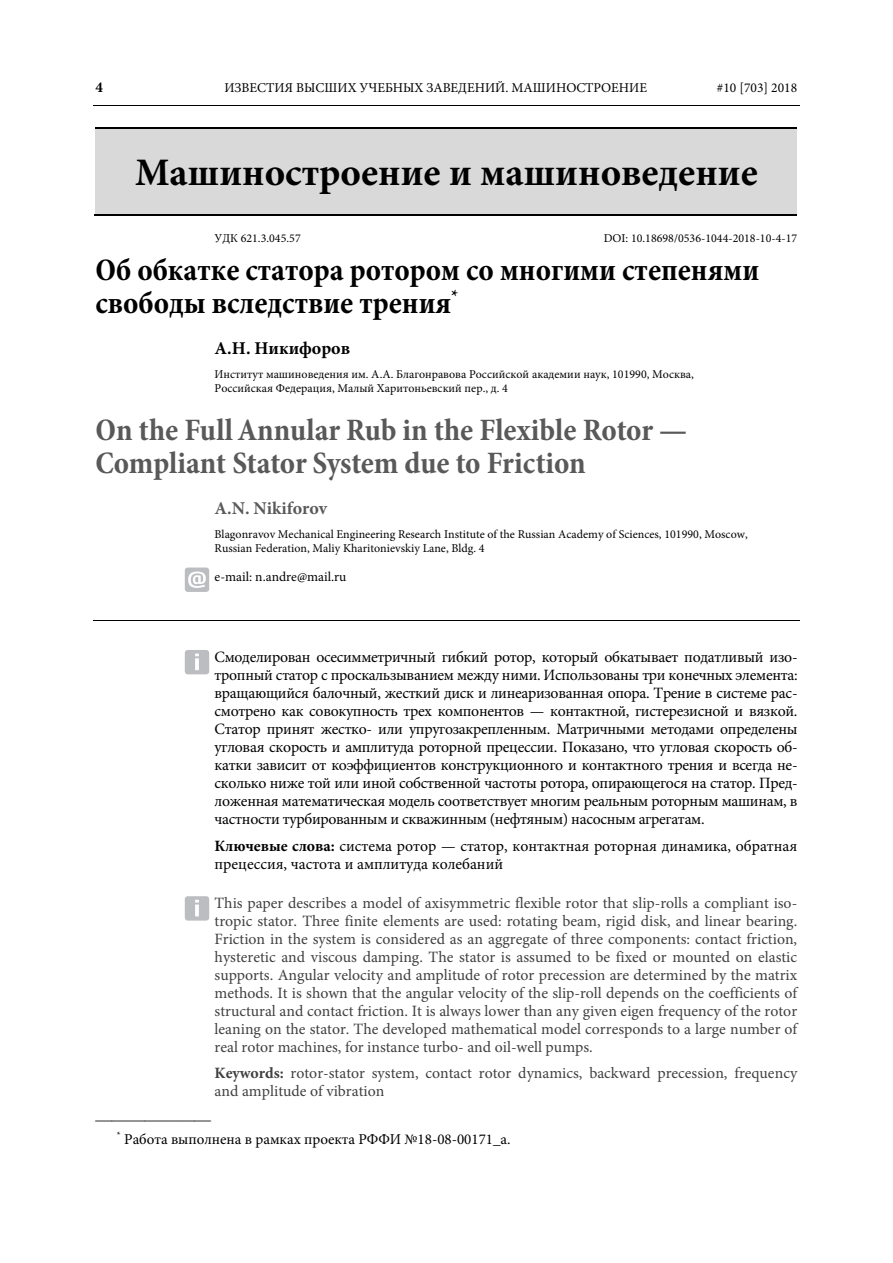
<style>
.page{position:relative;width:893px;height:1263px;background:#fff}
.page>*{position:absolute;margin:0;border:0;box-sizing:border-box;transform-origin:0 0}
.t1{font:700 39px "Minion Pro";color:#000}
.t2{font:700 condensed 31.5px/33px "Minion Pro";color:#595959}
.t3{font:700 condensed 31.5px/33px "Minion Pro";color:#000}
.t4{font:700 18px "Minion Pro";color:#000}
.t5{font:700 18px "Minion Pro";color:#595959}
.t6{font:16.5px "Times New Roman";color:#000}
.t7{font:15.75px/18px "Minion Pro";color:#000;text-align:justify}
.t8{font:15.75px/18px "Minion Pro";color:#404040;text-align:justify}
.t9{font:15px "Minion Pro";color:#000}
.t10{font:700 15px "Minion Pro";color:#000}
.t11{font:13.5px "Minion Pro";color:#000}
.t12{font:12px/14.4px "Minion Pro";color:#000}
.s1{font-weight:700}
</style>
<div class="page">
<hr style="left:93px;top:105px;width:706px;height:1px;background:#000">
<div style="left:95px;top:129px;width:702px;height:85px;background:#d9d9d9"></div>
<hr style="left:95px;top:128px;width:702px;height:1px;background:#000">
<hr style="left:94px;top:214px;width:703px;height:2px;background:#000">
<hr style="left:93px;top:620px;width:706px;height:1px;background:#000">
<div style="left:185px;top:568px;width:24px;height:24px;background:#bcbdc0;border-radius:3px"></div>
<svg style="left:188px;top:572px;width:18px;height:16px"></svg>
<div style="left:185px;top:650px;width:24px;height:24px;background:#bcbdc0;border-radius:3px"></div>
<svg style="left:195px;top:658px;width:4px;height:12px"></svg>
<div style="left:185px;top:896px;width:24px;height:25px;background:#bcbdc0;border-radius:3px"></div>
<hr style="left:195px;top:905px;width:4px;height:11px;background:#fff">
<svg style="left:195px;top:900px;width:4px;height:3px"></svg>
<p class="t10" style="left:95px;top:81px;width:9px">4</p>
<p class="t11" style="left:224px;top:82px;width:424px">ИЗВЕСТИЯ ВЫСШИХ УЧЕБНЫХ ЗАВЕДЕНИЙ. МАШИНОСТРОЕНИЕ</p>
<p class="t11" style="left:717px;top:82px;width:82px">#10 [703] 2018</p>
<h1 class="t1" style="left:135px;top:158px;width:624px">Машиностроение и машиноведение</h1>
<p class="t12" style="left:215px;top:232px;width:88px">УДК 621.3.045.57</p>
<p class="t12" style="left:604px;top:232px;width:195px">DOI: 10.18698/0536-1044-2018-10-4-17</p>
<h2 class="t3" style="left:95px;top:252px;width:665px">Об обкатке статора ротором со многими степенями свободы вследствие трения<sup>*</sup></h2>
<p class="t4" style="left:215px;top:341px;width:137px">А.Н. Никифоров</p>
<p class="t12" style="left:215px;top:368px;width:481px">Институт машиноведения им. А.А. Благонравова Российской академии наук, 101990, Москва,<br>Российская Федерация, Малый Харитоньевский пер., д. 4</p>
<h2 class="t2" style="left:95px;top:412px;width:593px">On the Full Annular Rub in the Flexible Rotor —<br>Compliant Stator System due to Friction</h2>
<p class="t5" style="left:215px;top:501px;width:114px">A.N. Nikiforov</p>
<p class="t12" style="left:215px;top:528px;width:535px">Blagonravov Mechanical Engineering Research Institute of the Russian Academy of Sciences, 101990, Moscow,<br>Russian Federation, Maliy Kharitonievskiy Lane, Bldg. 4</p>
<p class="t11" style="left:215px;top:572px;width:133px">e-mail: n.andre@mail.ru</p>
<p class="t7" style="left:215px;top:650px;width:585px">Смоделирован осесимметричный гибкий ротор, который обкатывает податливый изо&shy;тропный статор с проскальзыванием между ними. Использованы три конечных элемента: вращающийся балочный, жесткий диск и линеаризованная опора. Трение в системе рас&shy;смотрено как совокупность трех компонентов — контактной, гистерезисной и вязкой.<br>Статор принят жестко- или упругозакрепленным. Матричными методами определены угловая скорость и амплитуда роторной прецессии. Показано, что угловая скорость об&shy;катки зависит от коэффициентов конструкционного и контактного трения и всегда не&shy;сколько ниже той или иной собственной частоты ротора, опирающегося на статор. Пред&shy;ложенная математическая модель соответствует многим реальным роторным машинам, в частности турбированным и скважинным (нефтяным) насосным агрегатам.</p>
<p class="t7" style="left:215px;top:838px;width:584px"><span class="s1">Ключевые слова:</span> система ротор — статор, контактная роторная динамика, обратная прецессия, частота и амплитуда колебаний</p>
<p class="t8" style="left:215px;top:895px;width:584px">This paper describes a model of axisymmetric flexible rotor that slip-rolls a compliant iso&shy;tropic stator. Three finite elements are used: rotating beam, rigid disk, and linear bearing.<br>Friction in the system is considered as an aggregate of three components: contact friction, hysteretic and viscous damping. The stator is assumed to be fixed or mounted on elastic supports. Angular velocity and amplitude of rotor precession are determined by the matrix methods. It is shown that the angular velocity of the slip-roll depends on the coefficients of structural and contact friction. It is always lower than any given eigen frequency of the rotor leaning on the stator. The developed mathematical model corresponds to a large number of real rotor machines, for instance turbo- and oil-well pumps.</p>
<p class="t8" style="left:215px;top:1066px;width:584px"><span class="s1">Keywords:</span> rotor-stator system, contact rotor dynamics, backward precession, frequency and amplitude of vibration</p>
<p class="t6" style="left:95px;top:1110px;width:117px">———————</p>
<p class="t9" style="left:117px;top:1134px;width:395px"><sup>*</sup> Работа выполнена в рамках проекта РФФИ №18-08-00171_а.</p>
</div>
